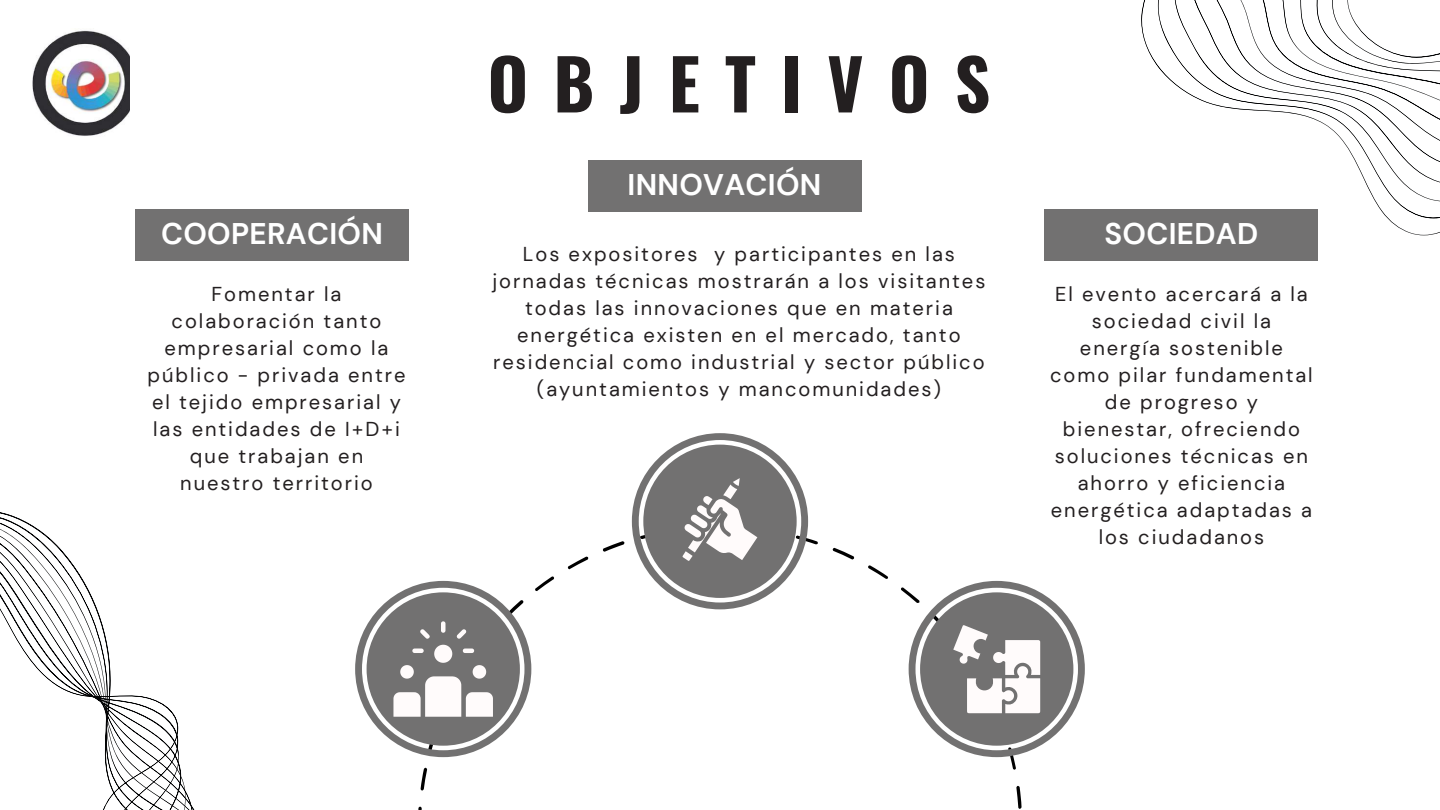
<style>
.page{position:relative;width:1440px;height:810px;background:#fff}
.page>*{position:absolute;margin:0;border:0;box-sizing:border-box;transform-origin:0 0}
.t1{font:700 69.5px "Oswald";letter-spacing:.36em;color:#231f20}
.t2{font:700 29.8px "DM Sans";letter-spacing:.01em;color:#fff}
.t3{font:20.1px/27px "DM Sans";letter-spacing:.1em;color:#231f20;text-align:center}
</style>
<div class="page">
<svg style="left:418px;top:538px;width:604px;height:272px"></svg>
<svg style="left:632px;top:433px;width:176px;height:176px"></svg>
<svg style="left:370px;top:581px;width:161px;height:176px"></svg>
<svg style="left:909px;top:581px;width:176px;height:176px"></svg>
<div style="left:135px;top:209px;width:274px;height:51px;background:#727171"></div>
<div style="left:588px;top:161px;width:273px;height:51px;background:#727171"></div>
<div style="left:1045px;top:209px;width:273px;height:51px;background:#727171"></div>
<svg style="left:1141px;top:0;width:299px;height:235px"></svg>
<svg style="left:0;top:512px;width:370px;height:298px"></svg>
<img style="left:33px;top:30px;width:96px;height:106px">
<h2 class="t2" style="left:161px;top:214px;width:223px">COOPERACIÓN</h2>
<p class="t3" style="left:147px;top:281px;width:259px">Fomentar la colaboración tanto empresarial como la público - privada entre el tejido empresarial y las entidades de I+D+i que trabajan en nuestro territorio</p>
<h1 class="t1" style="left:488px;top:30px;width:504px">OBJETIVOS</h1>
<h2 class="t2" style="left:628px;top:166px;width:195px">INNOVACIÓN</h2>
<p class="t3" style="left:492px;top:241px;width:495px">Los expositores y participantes en las jornadas técnicas mostrarán a los visitantes todas las innovaciones que en materia energética existen en el mercado, tanto residencial como industrial y sector público (ayuntamientos y mancomunidades)</p>
<h2 class="t2" style="left:1105px;top:214px;width:155px">SOCIEDAD</h2>
<p class="t3" style="left:1050px;top:281px;width:264px">El evento acercará a la sociedad civil la energía sostenible como pilar fundamental de progreso y bienestar, ofreciendo soluciones técnicas en ahorro y eficiencia energética adaptadas a los ciudadanos</p>
</div>
